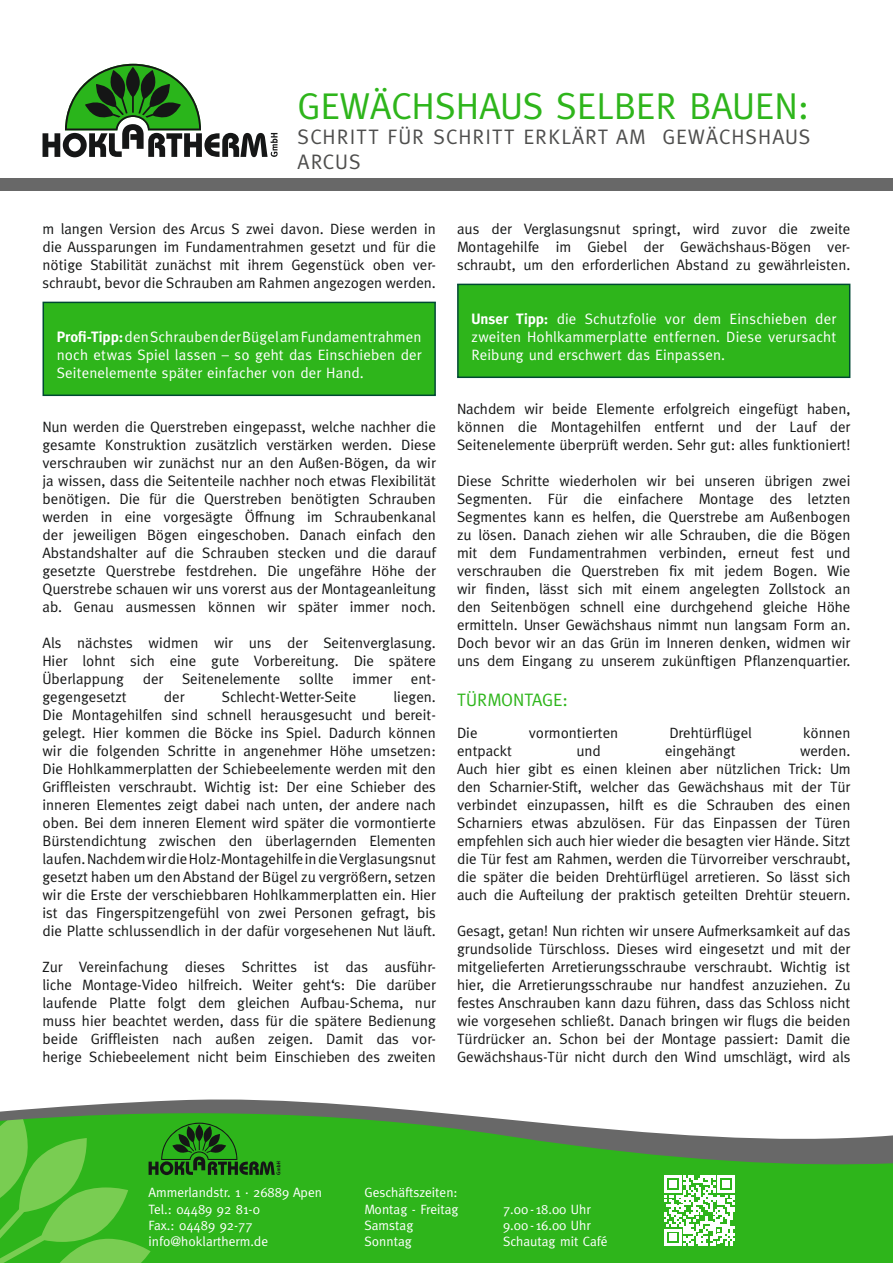
<style>
.page{position:relative;width:893px;height:1263px;background:#fff}
.page>*{position:absolute;margin:0;border:0;box-sizing:border-box;transform-origin:0 0}
.t1{font:37.5px "Meta Plus";color:#2eb51b}
.t2{font:21px/25.2px "Meta Plus";letter-spacing:.05em;color:#4e4e4d}
.t3{font:18px "Meta Plus";letter-spacing:-.005em;color:#2eb51b}
.t4{font:15px/18px "Meta Plus";color:#151616;text-align:justify}
.t5{font:15px/18px "Meta Plus";letter-spacing:.01em;color:#fff;text-align:justify}
.t6{font:13.5px/16.2px "Meta Plus";color:#fff}
.s1{font-weight:700}
</style>
<div class="page">
<div style="left:0;top:179px;width:893px;height:12px;background:#686868"></div>
<div style="left:280px;top:1167px;width:613px;height:96px;background:#2eb51b"></div>
<svg style="left:0;top:1099px;width:893px;height:68px"></svg>
<svg style="left:664px;top:1175px;width:71px;height:71px"></svg>
<div style="left:43px;top:302px;width:393px;height:94px;background:#2eb51b"></div>
<div style="left:457px;top:284px;width:393px;height:94px;background:#2eb51b"></div>
<svg style="left:43px;top:64px;width:235px;height:93px"></svg>
<svg style="left:0;top:1115px;width:280px;height:148px;background:#3fb228"></svg>
<h1 class="t1" style="left:298px;top:84px;width:513px">GEWÄCHSHAUS SELBER BAUEN:</h1>
<h2 class="t2" style="left:298px;top:124px;width:514px">SCHRITT FÜR SCHRITT ERKLÄRT AM GEWÄCHSHAUS<br>ARCUS</h2>
<p class="t4" style="left:43px;top:220px;width:395px">m langen Version des Arcus S zwei davon. Diese werden in die Aussparungen im Fundamentrahmen gesetzt und für die nötige Stabilität zunächst mit ihrem Gegenstück oben ver&shy;schraubt, bevor die Schrauben am Rahmen angezogen werden.</p>
<p class="t5" style="left:57px;top:328px;width:366px"><span class="s1">Profi-Tipp:</span> den Schrauben der Bügel am Fundamentrahmen noch etwas Spiel lassen – so geht das Einschieben der Seitenelemente später einfacher von der Hand.</p>
<p class="t4" style="left:43px;top:418px;width:395px">Nun werden die Querstreben eingepasst, welche nachher die gesamte Konstruktion zusätzlich verstärken werden. Diese verschrauben wir zunächst nur an den Außen-Bögen, da wir ja wissen, dass die Seitenteile nachher noch etwas Flexibilität benötigen. Die für die Querstreben benötigten Schrauben werden in eine vorgesägte Öffnung im Schraubenkanal der jeweiligen Bögen eingeschoben. Danach einfach den Abstandshalter auf die Schrauben stecken und die darauf gesetzte Querstrebe festdrehen. Die ungefähre Höhe der Querstrebe schauen wir uns vorerst aus der Montageanleitung ab. Genau ausmessen können wir später immer noch.</p>
<p class="t4" style="left:43px;top:634px;width:395px">Als nächstes widmen wir uns der Seitenverglasung.<br>Hier lohnt sich eine gute Vorbereitung. Die spätere Überlappung</p>
<p class="t4" style="left:143px;top:670px;width:22px">der</p>
<p class="t4" style="left:182px;top:670px;width:100px">Seitenelemente</p>
<p class="t4" style="left:299px;top:670px;width:36px">sollte</p>
<p class="t4" style="left:353px;top:670px;width:41px">immer</p>
<p class="t4" style="left:411px;top:670px;width:26px">ent-</p>
<p class="t4" style="left:43px;top:688px;width:86px">gegengesetzt</p>
<p class="t4" style="left:164px;top:688px;width:22px">der</p>
<p class="t4" style="left:222px;top:688px;width:136px">Schlecht-Wetter-Seite</p>
<p class="t4" style="left:43px;top:688px;width:395px;text-indent:351px">liegen.<br>Die Montagehilfen sind schnell herausgesucht und bereit&shy;gelegt. Hier kommen die Böcke ins Spiel. Dadurch können wir die folgenden Schritte in angenehmer Höhe umsetzen:<br>Die Hohlkammerplatten der Schiebeelemente werden mit den Griffleisten verschraubt. Wichtig ist: Der eine Schieber des inneren Elementes zeigt dabei nach unten, der andere nach oben. Bei dem inneren Element wird später die vormontierte Bürstendichtung zwischen den überlagernden Elementen laufen. Nachdem wir die Holz-Montagehilfe in die Verglasungsnut gesetzt haben um den Abstand der Bügel zu vergrößern, setzen wir die Erste der verschiebbaren Hohlkammerplatten ein. Hier ist das Fingerspitzengefühl von zwei Personen gefragt, bis die Platte schlussendlich in der dafür vorgesehenen Nut läuft.</p>
<p class="t4" style="left:43px;top:958px;width:395px">Zur Vereinfachung dieses Schrittes ist das ausführ&shy;liche Montage-Video hilfreich. Weiter geht‘s: Die darüber laufende Platte folgt dem gleichen Aufbau-Schema, nur muss hier beachtet werden, dass für die spätere Bedienung beide Griffleisten nach außen zeigen. Damit das vor&shy;herige Schiebeelement nicht beim Einschieben des zweiten</p>
<p class="t4" style="left:457px;top:220px;width:395px">aus der Verglasungsnut springt, wird zuvor die zweite Montagehilfe im Giebel der Gewächshaus-Bögen ver&shy;schraubt, um den erforderlichen Abstand zu gewährleisten.</p>
<p class="t5" style="left:471px;top:310px;width:366px"><span class="s1">Unser Tipp:</span> die Schutzfolie vor dem Einschieben der zweiten Hohlkammerplatte entfernen. Diese verursacht Reibung und erschwert das Einpassen.</p>
<p class="t4" style="left:457px;top:400px;width:395px">Nachdem wir beide Elemente erfolgreich eingefügt haben, können die Montagehilfen entfernt und der Lauf der Seitenelemente überprüft werden. Sehr gut: alles funktioniert!</p>
<p class="t4" style="left:457px;top:472px;width:395px">Diese Schritte wiederholen wir bei unseren übrigen zwei Segmenten. Für die einfachere Montage des letzten Segmentes kann es helfen, die Querstrebe am Außenbogen zu lösen. Danach ziehen wir alle Schrauben, die die Bögen mit dem Fundamentrahmen verbinden, erneut fest und verschrauben die Querstreben fix mit jedem Bogen. Wie wir finden, lässt sich mit einem angelegten Zollstock an den Seitenbögen schnell eine durchgehend gleiche Höhe ermitteln. Unser Gewächshaus nimmt nun langsam Form an.<br>Doch bevor wir an das Grün im Inneren denken, widmen wir uns dem Eingang zu unserem zukünftigen Pflanzenquartier.</p>
<p class="t3" style="left:457px;top:689px;width:112px">TÜRMONTAGE:</p>
<p class="t4" style="left:457px;top:724px;width:22px">Die</p>
<p class="t4" style="left:529px;top:724px;width:91px">vormontierten</p>
<p class="t4" style="left:669px;top:724px;width:84px">Drehtürflügel</p>
<p class="t4" style="left:803px;top:724px;width:49px">können</p>
<p class="t4" style="left:457px;top:742px;width:56px">entpackt</p>
<p class="t4" style="left:576px;top:742px;width:26px">und</p>
<p class="t4" style="left:665px;top:742px;width:72px">eingehängt</p>
<p class="t4" style="left:457px;top:742px;width:395px;text-indent:343px">werden.<br>Auch hier gibt es einen kleinen aber nützlichen Trick: Um den Scharnier-Stift, welcher das Gewächshaus mit der Tür verbindet einzupassen, hilft es die Schrauben des einen Scharniers etwas abzulösen. Für das Einpassen der Türen empfehlen sich auch hier wieder die besagten vier Hände. Sitzt die Tür fest am Rahmen, werden die Türvorreiber verschraubt, die später die beiden Drehtürflügel arretieren. So lässt sich auch die Aufteilung der praktisch geteilten Drehtür steuern.</p>
<p class="t4" style="left:457px;top:922px;width:395px">Gesagt, getan! Nun richten wir unsere Aufmerksamkeit auf das grundsolide Türschloss. Dieses wird eingesetzt und mit der mitgelieferten Arretierungsschraube verschraubt. Wichtig ist hier, die Arretierungsschraube nur handfest anzuziehen. Zu festes Anschrauben kann dazu führen, dass das Schloss nicht wie vorgesehen schließt. Danach bringen wir flugs die beiden Türdrücker an. Schon bei der Montage passiert: Damit die Gewächshaus-Tür nicht durch den Wind umschlägt, wird als</p>
<p class="t6" style="left:149px;top:1184px;width:175px">Ammerlandstr. 1 · 26889 Apen<br>Tel.: 04489 92 81-0<br>Fax.: 04489 92-77 info@hoklartherm.de</p>
<p class="t6" style="left:365px;top:1184px;width:96px">Geschäftszeiten:<br>Montag - Freitag</p>
<p class="t6" style="left:503px;top:1200px;width:89px">7.00 - 18.00 Uhr</p>
<p class="t6" style="left:365px;top:1217px;width:50px">Samstag</p>
<p class="t6" style="left:503px;top:1217px;width:89px">9.00 - 16.00 Uhr</p>
<p class="t6" style="left:365px;top:1233px;width:49px">Sonntag</p>
<p class="t6" style="left:503px;top:1233px;width:106px">Schautag mit Café</p>
</div>
